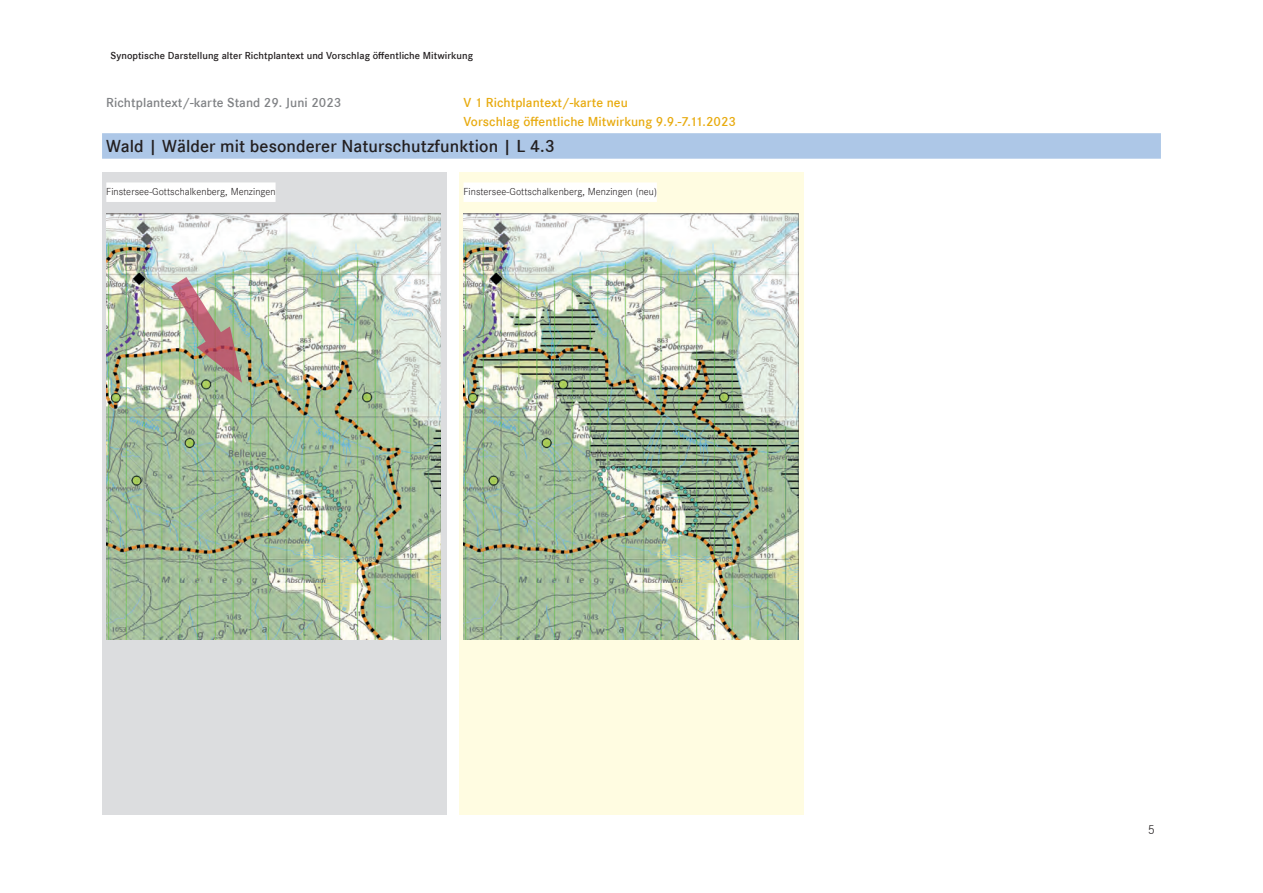
<style>
.page{position:relative;width:1263px;height:893px;background:#fff}
.page>*{position:absolute;margin:0;border:0;box-sizing:border-box;transform-origin:0 0}
.t1{font:600 18px "Corporate S";letter-spacing:.005em;color:#231f20}
.t2{font:600 13.5px/18.8px "Corporate S";letter-spacing:.005em;color:#e8ab10}
.t3{font:600 13.5px "Corporate S";letter-spacing:.005em;color:#808285}
.t4{font:13.5px "Corporate S Ligh";color:#231f20}
.t5{font:10.5px "Corporate S Ligh";letter-spacing:.005em;color:#231f20}
.t6{font:600 10.5px "Corporate S";letter-spacing:.005em;color:#231f20}
</style>
<div class="page">
<div style="left:102px;top:172px;width:344px;height:642px;background:#dcdddf"></div>
<div style="left:459px;top:172px;width:345px;height:642px;background:#fffce1"></div>
<div style="left:106px;top:182px;width:170px;height:20px;background:#fff"></div>
<img style="left:106px;top:214px;width:335px;height:425px">
<div style="left:463px;top:182px;width:194px;height:20px;background:#fff"></div>
<img style="left:463px;top:214px;width:335px;height:425px">
<img style="left:159px;top:274px;width:91px;height:109px">
<div style="left:102px;top:133px;width:1059px;height:26px;background:#adc7e7"></div>
<p class="t6" style="left:111px;top:49px;width:364px">Synoptische Darstellung alter Richtplantext und Vorschlag öffentliche Mitwirkung</p>
<p class="t3" style="left:106px;top:95px;width:237px">Richtplantext/-karte Stand 29. Juni 2023</p>
<p class="t2" style="left:463px;top:93px;width:274px">V 1 Richtplantext/-karte neu<br>Vorschlag öffentliche Mitwirkung 9.9.-7.11.2023</p>
<h1 class="t1" style="left:106px;top:136px;width:450px">Wald | Wälder mit besonderer Naturschutzfunktion | L 4.3</h1>
<p class="t5" style="left:106px;top:186px;width:171px">Finstersee-Gottschalkenberg, Menzingen</p>
<p class="t5" style="left:463px;top:186px;width:195px">Finstersee-Gottschalkenberg, Menzingen (neu)</p>
<p class="t4" style="left:1148px;top:822px;width:9px">5</p>
</div>
